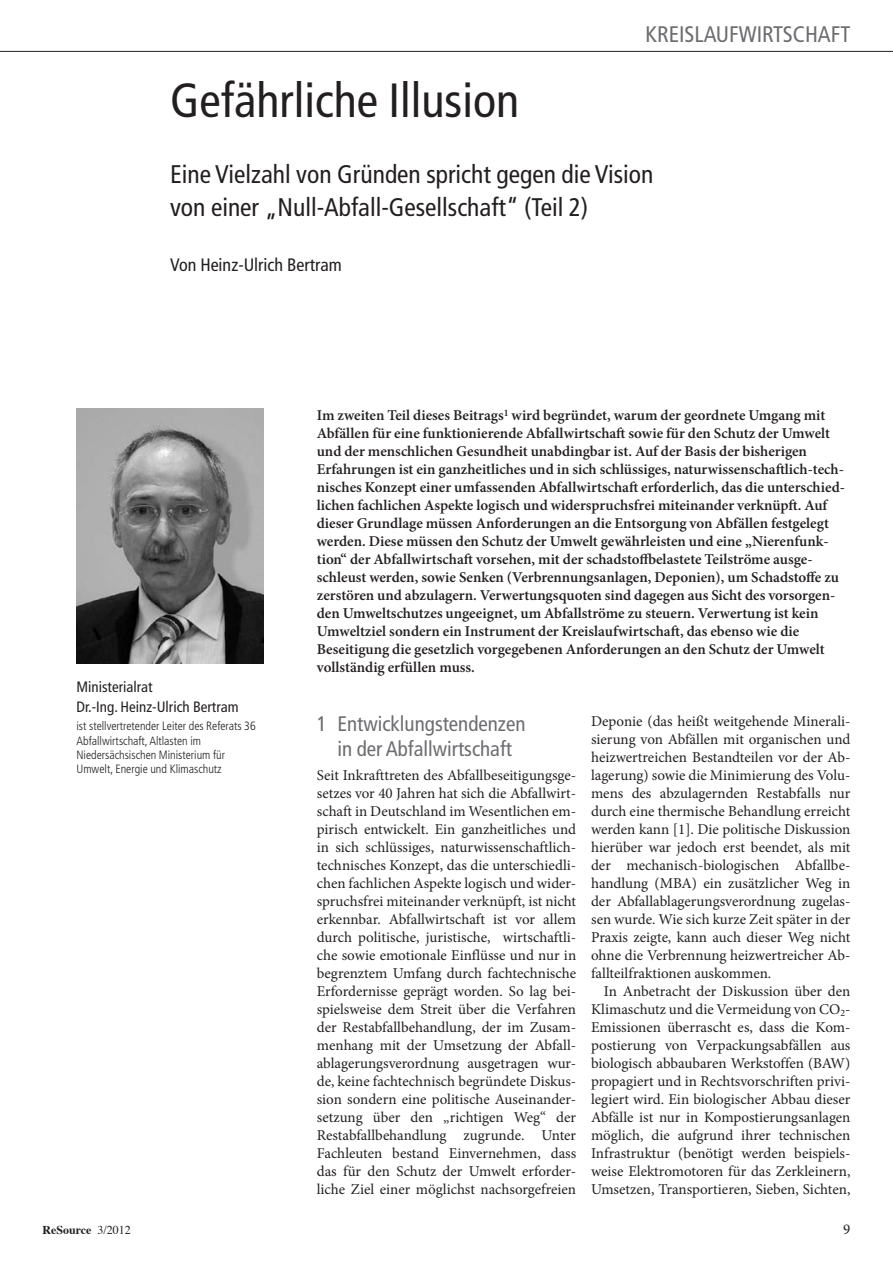
<style>
.page{position:relative;width:893px;height:1263px;background:#fff}
.page>*{position:absolute;margin:0;border:0;box-sizing:border-box;transform-origin:0 0}
.t1{font:condensed 48px "Frutiger LT Pro";color:#231f20}
.t2{font:condensed 25.5px/33px "Frutiger LT Pro";color:#231f20}
.t3{font:condensed 22.5px "Frutiger LT Pro";color:#6c6d70}
.t4{font:condensed 21px/25.5px "Frutiger LT Pro";color:#6c6d70;text-align:center}
.t5{font:condensed 18px "Frutiger LT Pro";color:#231f20}
.t6{font:15px/18px "Minion Pro";color:#231f20;text-align:justify}
.t7{font:600 15px/18px "Minion Pro";color:#231f20}
.t8{font:condensed 15px/20.1px "Frutiger LT Pro";color:#231f20}
.t9{font:300 condensed 12px/14.2px "Frutiger LT Pro";color:#231f20}
.t10{font:700 12px "Times";color:#231f20}
.s1{font-weight:400}
</style>
<div class="page">
<hr style="left:0;top:51px;width:893px;height:1px;background:#231f20">
<img style="left:77px;top:408px;width:187px;height:255px">
<h1 class="t1" style="left:170px;top:72px;width:351px">Gefährliche Illusion</h1>
<h3 class="t3" style="left:645px;top:21px;width:207px">KREISLAUFWIRTSCHAFT</h3>
<h2 class="t2" style="left:170px;top:158px;width:485px">Eine Vielzahl von Gründen spricht gegen die Vision von einer „Null-Abfall-Gesellschaft“ (Teil 2)</h2>
<p class="t5" style="left:170px;top:255px;width:173px">Von Heinz-Ulrich Bertram</p>
<p class="t8" style="left:77px;top:676px;width:164px">Ministerialrat<br>Dr.-Ing. Heinz-Ulrich Bertram</p>
<p class="t9" style="left:77px;top:719px;width:181px">ist stellvertretender Leiter des Referats 36<br>Abfallwirtschaft, Altlasten im Niedersächsischen Ministerium für Umwelt, Energie und Klimaschutz</p>
<p class="t7" style="left:317px;top:406px;width:530px">Im zweiten Teil dieses Beitrags<sup>1</sup> wird begründet, warum der geordnete Umgang mit Abfällen für eine funktionierende Abfallwirtschaft sowie für den Schutz der Umwelt und der menschlichen Gesundheit unabdingbar ist. Auf der Basis der bisherigen Erfahrungen ist ein ganzheitliches und in sich schlüssiges, naturwissenschaftlich-tech&shy;nisches Konzept einer umfassenden Abfallwirtschaft erforderlich, das die unterschied&shy;lichen fachlichen Aspekte logisch und widerspruchsfrei miteinander verknüpft. Auf dieser Grundlage müssen Anforderungen an die Entsorgung von Abfällen festgelegt werden. Diese müssen den Schutz der Umwelt gewährleisten und eine „Nierenfunk&shy;tion“ der Abfallwirtschaft vorsehen, mit der schadstoffbelastete Teilströme ausge&shy;schleust werden, sowie Senken (Verbrennungsanlagen, Deponien), um Schadstoffe zu zerstören und abzulagern. Verwertungsquoten sind dagegen aus Sicht des vorsorgen&shy;den Umweltschutzes ungeeignet, um Abfallströme zu steuern. Verwertung ist kein Umweltziel sondern ein Instrument der Kreislaufwirtschaft, das ebenso wie die Beseitigung die gesetzlich vorgegebenen Anforderungen an den Schutz der Umwelt vollständig erfüllen muss.</p>
<h3 class="t4" style="left:317px;top:711px;width:210px">1 Entwicklungstendenzen in der Abfallwirtschaft</h3>
<p class="t6" style="left:317px;top:766px;width:261px">Seit Inkrafttreten des Abfallbeseitigungsge&shy;setzes vor 40 Jahren hat sich die Abfallwirt&shy;schaft in Deutschland im Wesentlichen em&shy;pirisch entwickelt. Ein ganzheitliches und in sich schlüssiges, naturwissenschaftlich&shy;technisches Konzept, das die unterschiedli&shy;chen fachlichen Aspekte logisch und wider&shy;spruchsfrei miteinander verknüpft, ist nicht erkennbar. Abfallwirtschaft ist vor allem durch politische, juristische, wirtschaftli&shy;che sowie emotionale Einflüsse und nur in begrenztem Umfang durch fachtechnische Erfordernisse geprägt worden. So lag bei&shy;spielsweise dem Streit über die Verfahren der Restabfallbehandlung, der im Zusam&shy;menhang mit der Umsetzung der Abfall&shy;ablagerungsverordnung ausgetragen wur&shy;de, keine fachtechnisch begründete Diskus&shy;sion sondern eine politische Auseinander&shy;setzung über den „richtigen Weg“ der Restabfallbehandlung zugrunde. Unter Fachleuten bestand Einvernehmen, dass das für den Schutz der Umwelt erforder&shy;liche Ziel einer möglichst nachsorgefreien</p>
<p class="t6" style="left:591px;top:712px;width:261px">Deponie (das heißt weitgehende Minerali&shy;sierung von Abfällen mit organischen und heizwertreichen Bestandteilen vor der Ab&shy;lagerung) sowie die Minimierung des Volu&shy;mens des abzulagernden Restabfalls nur durch eine thermische Behandlung erreicht werden kann [1]. Die politische Diskussion hierüber war jedoch erst beendet, als mit der mechanisch-biologischen Abfallbe&shy;handlung (MBA) ein zusätzlicher Weg in der Abfallablagerungsverordnung zugelas&shy;sen wurde. Wie sich kurze Zeit später in der Praxis zeigte, kann auch dieser Weg nicht ohne die Verbrennung heizwertreicher Ab&shy;fallteilfraktionen auskommen.</p>
<p class="t6" style="left:591px;top:982px;width:261px;text-indent:13px">In Anbetracht der Diskussion über den Klimaschutz und die Vermeidung von CO<sub>2</sub>- Emissionen überrascht es, dass die Kom&shy;postierung von Verpackungsabfällen aus biologisch abbaubaren Werkstoffen (BAW) propagiert und in Rechtsvorschriften privi&shy;legiert wird. Ein biologischer Abbau dieser Abfälle ist nur in Kompostierungsanlagen möglich, die aufgrund ihrer technischen Infrastruktur (benötigt werden beispiels&shy;weise Elektromotoren für das Zerkleinern, Umsetzen, Transportieren, Sieben, Sichten,</p>
<p class="t10" style="left:43px;top:1218px;width:90px">ReSource <span class="s1">3/2012</span></p>
<p class="t6" style="left:843px;top:1220px;width:9px">9</p>
</div>
